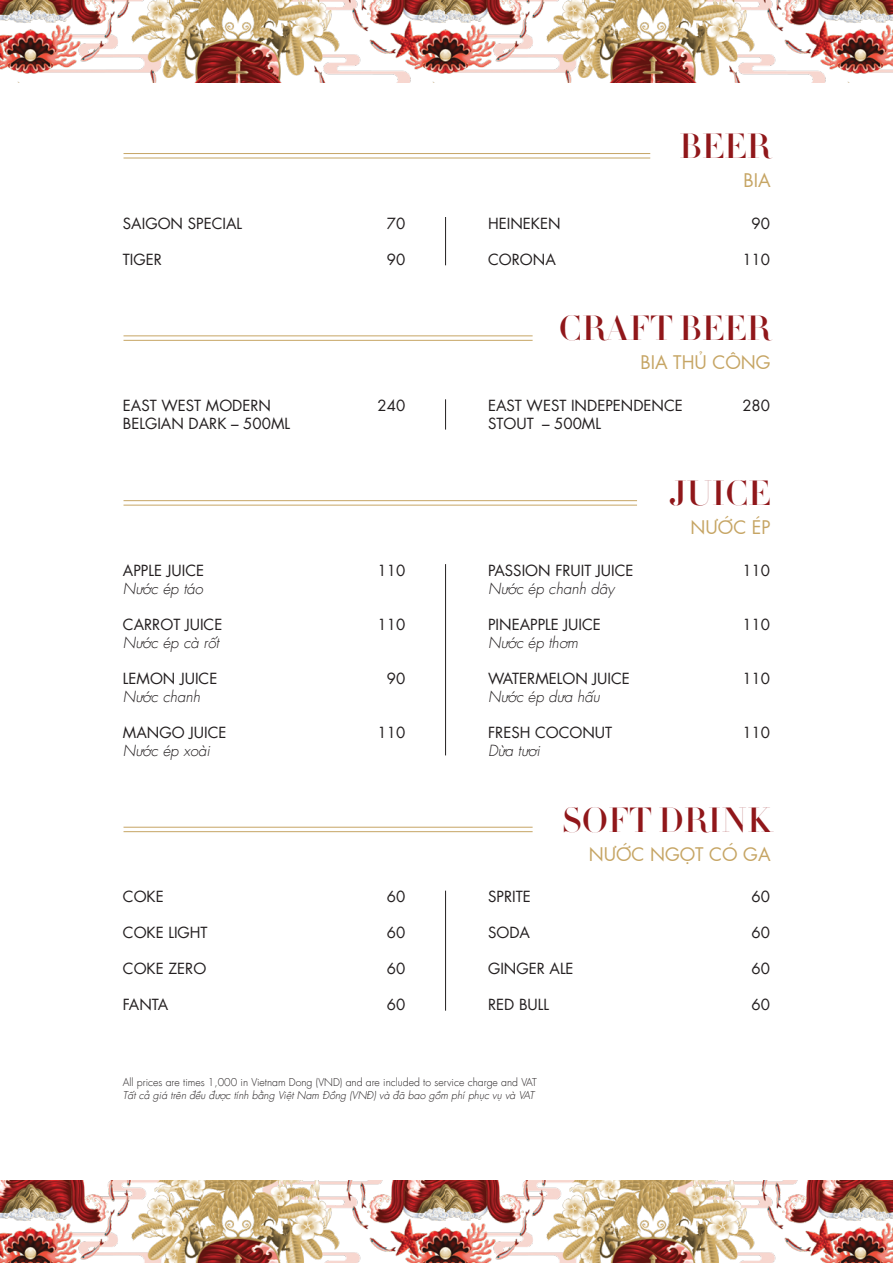
<style>
.page{position:relative;width:893px;height:1263px;background:#fff}
.page>*{position:absolute;margin:0;border:0;box-sizing:border-box;transform-origin:0 0}
.t1{font:500 34.5px "SFUHTF Didot M96";color:#90171a}
.t2{font:18px "SFU Futura";color:#c6a564}
.t3{font:15px/18px "Futura Std";color:#231f20}
.t4{font:italic 300 15px "Futura Std";color:#231f20}
.t5{font:300 10.5px "Futura Std";color:#231f20}
.t6{font:italic 300 10.5px "Futura Std";color:#231f20}
</style>
<div class="page">
<img style="left:0;top:0;width:893px;height:1263px">
<div style="left:0;top:83px;width:893px;height:1097px;background:#fff"></div>
<hr style="left:124px;top:153px;width:526px;height:1px;background:#c6a564">
<hr style="left:124px;top:158px;width:526px;height:1px;background:#c6a564">
<hr style="left:445px;top:217px;width:1px;height:48px;background:#231f20">
<hr style="left:124px;top:336px;width:409px;height:1px;background:#c6a564">
<hr style="left:124px;top:340px;width:409px;height:1px;background:#c6a564">
<hr style="left:445px;top:399px;width:1px;height:31px;background:#231f20">
<hr style="left:124px;top:500px;width:513px;height:1px;background:#c6a564">
<hr style="left:124px;top:505px;width:513px;height:1px;background:#c6a564">
<hr style="left:445px;top:564px;width:1px;height:191px;background:#231f20">
<hr style="left:124px;top:827px;width:409px;height:1px;background:#c6a564">
<hr style="left:124px;top:831px;width:409px;height:1px;background:#c6a564">
<hr style="left:445px;top:891px;width:1px;height:120px;background:#231f20">
<p class="t3" style="left:123px;top:213px;width:121px">SAIGON SPECIAL</p>
<p class="t3" style="left:123px;top:249px;width:41px">TIGER</p>
<p class="t3" style="left:387px;top:213px;width:20px">70</p>
<p class="t3" style="left:387px;top:249px;width:20px">90</p>
<p class="t3" style="left:123px;top:395px;width:169px">EAST WEST MODERN<br>BELGIAN DARK – 500ML</p>
<p class="t3" style="left:378px;top:395px;width:29px">240</p>
<p class="t3" style="left:123px;top:560px;width:83px">APPLE JUICE</p>
<p class="t4" style="left:123px;top:577px;width:82px">Nước ép táo</p>
<p class="t3" style="left:123px;top:614px;width:101px">CARROT JUICE</p>
<p class="t4" style="left:123px;top:631px;width:98px">Nước ép cà rốt</p>
<p class="t3" style="left:123px;top:668px;width:96px">LEMON JUICE</p>
<p class="t4" style="left:123px;top:685px;width:79px">Nước chanh</p>
<p class="t3" style="left:123px;top:722px;width:105px">MANGO JUICE</p>
<p class="t4" style="left:123px;top:739px;width:89px">Nước ép xoài</p>
<p class="t3" style="left:123px;top:887px;width:42px">COKE</p>
<p class="t3" style="left:123px;top:923px;width:86px">COKE LIGHT</p>
<p class="t3" style="left:123px;top:959px;width:85px">COKE ZERO</p>
<p class="t3" style="left:123px;top:995px;width:47px">FANTA</p>
<p class="t3" style="left:378px;top:560px;width:29px">110</p>
<p class="t3" style="left:378px;top:614px;width:29px">110</p>
<p class="t3" style="left:387px;top:668px;width:20px">90</p>
<p class="t3" style="left:378px;top:722px;width:29px">110</p>
<p class="t3" style="left:387px;top:887px;width:20px">60</p>
<p class="t3" style="left:387px;top:923px;width:20px">60</p>
<p class="t3" style="left:387px;top:959px;width:20px">60</p>
<p class="t3" style="left:387px;top:995px;width:20px">60</p>
<p class="t3" style="left:488px;top:213px;width:74px">HEINEKEN</p>
<p class="t3" style="left:488px;top:249px;width:69px">CORONA</p>
<h1 class="t1" style="left:679px;top:119px;width:93px">BEER</h1>
<p class="t2" style="left:743px;top:166px;width:29px">BIA</p>
<p class="t3" style="left:752px;top:213px;width:20px">90</p>
<p class="t3" style="left:742px;top:249px;width:29px">110</p>
<h1 class="t1" style="left:559px;top:302px;width:213px">CRAFT BEER</h1>
<p class="t2" style="left:641px;top:348px;width:132px">BIA THỦ CÔNG</p>
<p class="t3" style="left:488px;top:395px;width:196px">EAST WEST INDEPENDENCE<br>STOUT – 500ML</p>
<p class="t3" style="left:742px;top:395px;width:29px">280</p>
<p class="t3" style="left:488px;top:560px;width:147px">PASSION FRUIT JUICE</p>
<p class="t4" style="left:488px;top:577px;width:128px">Nước ép chanh dây</p>
<p class="t3" style="left:488px;top:614px;width:114px">PINEAPPLE JUICE</p>
<p class="t4" style="left:488px;top:631px;width:91px">Nước ép thơm</p>
<p class="t3" style="left:488px;top:668px;width:143px">WATERMELON JUICE</p>
<p class="t4" style="left:488px;top:685px;width:113px">Nước ép dưa hấu</p>
<p class="t3" style="left:488px;top:722px;width:126px">FRESH COCONUT</p>
<p class="t4" style="left:488px;top:739px;width:53px">Dừa tươi</p>
<h1 class="t1" style="left:670px;top:467px;width:102px">JUICE</h1>
<p class="t2" style="left:691px;top:513px;width:81px">NƯỚC ÉP</p>
<p class="t3" style="left:742px;top:560px;width:29px">110</p>
<p class="t3" style="left:742px;top:614px;width:29px">110</p>
<p class="t3" style="left:742px;top:668px;width:29px">110</p>
<p class="t3" style="left:742px;top:722px;width:29px">110</p>
<h1 class="t1" style="left:562px;top:793px;width:210px">SOFT DRINK</h1>
<p class="t2" style="left:589px;top:839px;width:183px">NƯỚC NGỌT CÓ GA</p>
<p class="t3" style="left:488px;top:887px;width:44px">SPRITE</p>
<p class="t3" style="left:488px;top:923px;width:43px">SODA</p>
<p class="t3" style="left:488px;top:959px;width:87px">GINGER ALE</p>
<p class="t3" style="left:488px;top:995px;width:62px">RED BULL</p>
<p class="t3" style="left:752px;top:887px;width:20px">60</p>
<p class="t3" style="left:752px;top:923px;width:20px">60</p>
<p class="t3" style="left:752px;top:959px;width:20px">60</p>
<p class="t3" style="left:752px;top:995px;width:20px">60</p>
<p class="t5" style="left:123px;top:1075px;width:415px">All prices are times 1,000 in Vietnam Dong (VND) and are included to service charge and VAT</p>
<p class="t6" style="left:123px;top:1087px;width:413px">Tất cả giá trên đều được tính bằng Việt Nam Đồng (VNĐ) và đã bao gồm phí phục vụ và VAT</p>
</div>
